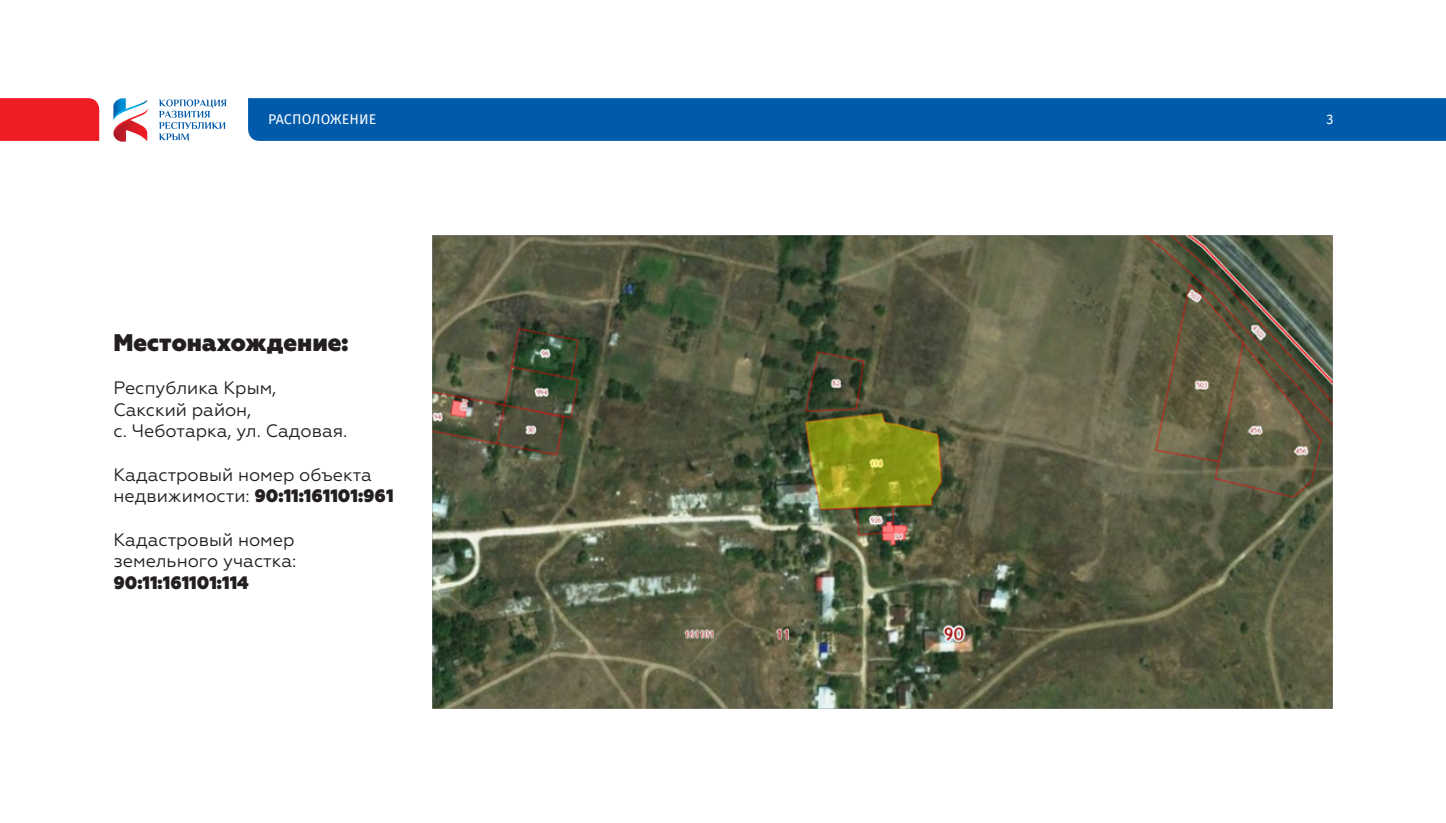
<style>
.page{position:relative;width:1446px;height:823px;background:#fff}
.page>*{position:absolute;margin:0;border:0;box-sizing:border-box;transform-origin:0 0}
.t1{font:800 24px "Geometria";color:#231f20}
.t2{font:18px/21.6px "Geometria";color:#231f20}
.t3{font:14px "Fira Sans";letter-spacing:.01em;color:#fff}
.s1{font-weight:800}
</style>
<div class="page">
<svg style="left:113px;top:98px;width:35px;height:44px"></svg>
<svg style="left:159px;top:99px;width:68px;height:41px"></svg>
<div style="left:0;top:98px;width:99px;height:43px;background:#ee1d23"></div>
<div style="left:248px;top:98px;width:1198px;height:43px;background:#015aaa"></div>
<img style="left:432px;top:235px;width:901px;height:474px">
<p class="t3" style="left:268px;top:109px;width:110px">РАСПОЛОЖЕНИЕ</p>
<p class="t3" style="left:1326px;top:109px;width:9px">3</p>
<p class="t1" style="left:113px;top:328px;width:237px">Местонахождение:</p>
<p class="t2" style="left:113px;top:377px;width:235px">Республика Крым,<br>Сакский район,<br>с. Чеботарка, ул. Садовая.</p>
<p class="t2" style="left:113px;top:463px;width:282px">Кадастровый номер объекта недвижимости: <span class="s1">90:11:161101:961</span></p>
<p class="t2" style="left:113px;top:528px;width:184px;text-align:justify">Кадастровый номер земельного участка:<br><span class="s1">90:11:161101:114</span></p>
</div>
